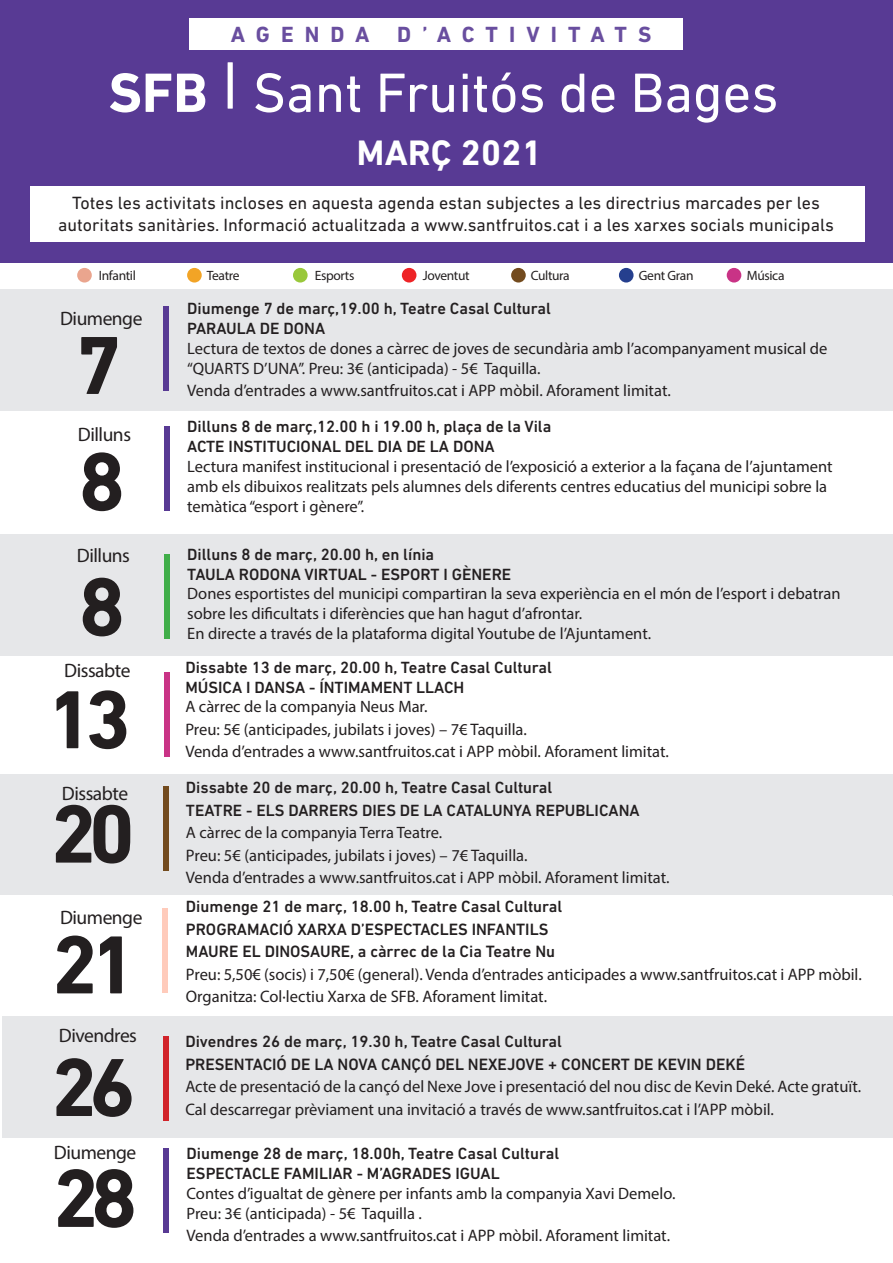
<style>
.page{position:relative;width:893px;height:1263px;background:#fff}
.page>*{position:absolute;margin:0;border:0;box-sizing:border-box;transform-origin:0 0}
.t1{font:700 83.7px "DIN Next LT Pro";letter-spacing:-.1em;color:#231f20}
.t2{font:56.25px "DIN Next LT Pro";letter-spacing:-.005em;color:#fff}
.t3{font:700 36px "DIN Next LT Pro";letter-spacing:.01em;color:#fff}
.t4{font:700 22.35px "DIN Next LT Pro";letter-spacing:.5em;color:#694e9f}
.t5{font:19.5px "Myriad Pro";letter-spacing:-.025em;color:#231f20}
.t6{font:18px "DIN Next LT Pro";color:#231f20}
.t7{font:16.65px/22.5px "Myriad Pro";color:#231f20}
.t8{font:500 16.65px "DIN Next LT Pro";color:#231f20}
.t9{font:16.5px/19.8px "Myriad Pro";color:#231f20}
.t10{font:500 16.5px "DIN Next LT Pro";color:#231f20}
.t11{font:13.5px "Myriad Pro";letter-spacing:-.025em;color:#231f20}
.s1{font-weight:700}
.s2{font-weight:500}
.s3{font-size:16.5px}
</style>
<div class="page">
<div style="left:77px;top:268px;width:15px;height:14px;background:#eaa58e;border-radius:50%"></div>
<div style="left:293px;top:268px;width:15px;height:14px;background:#99c83b;border-radius:50%"></div>
<div style="left:511px;top:268px;width:15px;height:14px;background:#734b1e;border-radius:50%"></div>
<div style="left:187px;top:268px;width:15px;height:14px;background:#f2a426;border-radius:50%"></div>
<div style="left:402px;top:268px;width:14px;height:14px;background:#ee2326;border-radius:50%"></div>
<div style="left:619px;top:268px;width:15px;height:14px;background:#253f8e;border-radius:50%"></div>
<div style="left:727px;top:268px;width:14px;height:14px;background:#c93386;border-radius:50%"></div>
<div style="left:0;top:289px;width:893px;height:121px;background:#e6e7e9"></div>
<div style="left:0;top:534px;width:893px;height:121px;background:#e6e7e9"></div>
<div style="left:0;top:774px;width:893px;height:121px;background:#e6e7e9"></div>
<div style="left:3px;top:1016px;width:890px;height:121px;background:#e6e7e9"></div>
<div style="left:164px;top:673px;width:6px;height:84px;background:#c93386"></div>
<div style="left:163px;top:1148px;width:6px;height:84px;background:#583a94"></div>
<div style="left:164px;top:426px;width:6px;height:84px;background:#583a94"></div>
<div style="left:164px;top:555px;width:6px;height:84px;background:#40ae49"></div>
<div style="left:162px;top:908px;width:6px;height:84px;background:#ffcbbb"></div>
<div style="left:163px;top:787px;width:6px;height:84px;background:#734b1e"></div>
<div style="left:1px;top:0;width:892px;height:263px;background:#583a94"></div>
<div style="left:189px;top:18px;width:494px;height:32px;background:#fff"></div>
<div style="left:30px;top:187px;width:834px;height:55px;background:#fff"></div>
<div style="left:163px;top:307px;width:6px;height:84px;background:#583a94"></div>
<div style="left:163px;top:1037px;width:6px;height:84px;background:#d1232a"></div>
<p class="t4" style="left:231px;top:22px;width:422px">AGENDA D’ACTIVITATS</p>
<p class="t2" style="left:108px;top:60px;width:672px"><span class="s1">SFB</span> <span class="s2">|</span> Sant Fruitós de Bages</p>
<p class="t3" style="left:357px;top:132px;width:187px">MARÇ 2021</p>
<p class="t6" style="left:72px;top:193px;width:749px">Totes les activitats incloses en aquesta agenda estan subjectes a les directrius marcades per les</p>
<p class="t6" style="left:58px;top:215px;width:777px">autoritats sanitàries. Informació actualitzada a www.santfruitos.cat i a les xarxes socials municipals</p>
<p class="t11" style="left:99px;top:267px;width:39px">Infantil</p>
<p class="t11" style="left:207px;top:267px;width:34px">Teatre</p>
<p class="t11" style="left:315px;top:267px;width:41px">Esports</p>
<p class="t11" style="left:423px;top:267px;width:48px">Joventut</p>
<p class="t11" style="left:531px;top:267px;width:41px">Cultura</p>
<p class="t11" style="left:639px;top:267px;width:56px">Gent Gran</p>
<p class="t11" style="left:747px;top:267px;width:39px">Música</p>
<p class="t5" style="left:60px;top:306px;width:84px">Diumenge</p>
<p class="t1" style="left:75px;top:316px;width:48px">7</p>
<p class="t10" style="left:187px;top:299px;width:365px">Diumenge 7 de març,19.00 h, Teatre Casal Cultural</p>
<p class="t10" style="left:187px;top:319px;width:139px">PARAULA DE DONA</p>
<p class="t9" style="left:187px;top:338px;width:642px">Lectura de textos de dones a càrrec de joves de secundària amb l’acompanyament musical de “QUARTS D’UNA”. Preu: 3€ (anticipada) - 5€ Taquilla.</p>
<p class="t7" style="left:187px;top:379px;width:485px">Venda d’entrades a www.santfruitos.cat i APP mòbil. <span class="s3">Aforament limitat.</span></p>
<p class="t5" style="left:78px;top:422px;width:55px">Dilluns</p>
<p class="t10" style="left:187px;top:417px;width:366px">Dilluns 8 de març,12.00 h i 19.00 h, plaça de la Vila</p>
<p class="t10" style="left:187px;top:437px;width:309px">ACTE INSTITUCIONAL DEL DIA DE LA DONA</p>
<p class="t9" style="left:187px;top:456px;width:647px">Lectura manifest institucional i presentació de l’exposició a exterior a la façana de l’ajuntament amb els dibuixos realitzats pels alumnes dels diferents centres educatius del municipi sobre la temàtica “esport i gènere”.</p>
<p class="t1" style="left:79px;top:433px;width:48px">8</p>
<p class="t5" style="left:77px;top:543px;width:55px">Dilluns</p>
<p class="t1" style="left:79px;top:558px;width:48px">8</p>
<p class="t10" style="left:187px;top:545px;width:249px">Dilluns 8 de març, 20.00 h, en línia</p>
<p class="t10" style="left:187px;top:564px;width:326px">TAULA RODONA VIRTUAL - ESPORT I GÈNERE</p>
<p class="t9" style="left:187px;top:584px;width:655px">Dones esportistes del municipi compartiran la seva experiència en el món de l’esport i debatran sobre les dificultats i diferències que han hagut d’afrontar.</p>
<p class="t9" style="left:187px;top:623px;width:465px">En directe a través de la plataforma digital Youtube de l’Ajuntament.</p>
<p class="t5" style="left:64px;top:658px;width:68px">Dissabte</p>
<p class="t10" style="left:185px;top:658px;width:368px">Dissabte 13 de març, 20.00 h, Teatre Casal Cultural</p>
<p class="t10" style="left:185px;top:677px;width:280px">MÚSICA I DANSA - ÍNTIMAMENT LLACH</p>
<p class="t9" style="left:185px;top:697px;width:244px">A càrrec de la companyia Neus Mar.</p>
<p class="t7" style="left:185px;top:718px;width:343px">Preu: 5€ (anticipades, jubilats i joves) – 7€ Taquilla.</p>
<p class="t7" style="left:185px;top:740px;width:485px">Venda d’entrades a www.santfruitos.cat i APP mòbil. <span class="s3">Aforament limitat.</span></p>
<p class="t1" style="left:46px;top:671px;width:86px">13</p>
<p class="t5" style="left:62px;top:781px;width:68px">Dissabte</p>
<p class="t10" style="left:186px;top:778px;width:368px">Dissabte 20 de març, 20.00 h, Teatre Casal Cultural</p>
<p class="t10" style="left:186px;top:800px;width:455px">TEATRE - ELS DARRERS DIES DE LA CATALUNYA REPUBLICANA</p>
<p class="t9" style="left:186px;top:822px;width:258px">A càrrec de la companyia Terra Teatre.</p>
<p class="t7" style="left:186px;top:844px;width:343px">Preu: 5€ (anticipades, jubilats i joves) – 7€ Taquilla.</p>
<p class="t7" style="left:186px;top:866px;width:485px">Venda d’entrades a www.santfruitos.cat i APP mòbil. <span class="s3">Aforament limitat.</span></p>
<p class="t10" style="left:186px;top:897px;width:378px">Diumenge 21 de març, 18.00 h, Teatre Casal Cultural</p>
<p class="t8" style="left:186px;top:919px;width:364px">PROGRAMACIÓ XARXA D’ESPECTACLES INFANTILS</p>
<p class="t8" style="left:186px;top:942px;width:371px">MAURE EL DINOSAURE, a càrrec de la Cia Teatre Nu</p>
<p class="t7" style="left:186px;top:963px;width:677px">Preu: 5,50€ (socis) i 7,50€ (general). Venda d’entrades anticipades a www.santfruitos.cat i APP mòbil.</p>
<p class="t7" style="left:186px;top:985px;width:363px">Organitza: Col·lectiu Xarxa de SFB. Aforament limitat.</p>
<p class="t1" style="left:50px;top:785px;width:86px">20</p>
<p class="t5" style="left:60px;top:906px;width:84px">Diumenge</p>
<p class="t1" style="left:52px;top:916px;width:86px">21</p>
<p class="t5" style="left:59px;top:1023px;width:80px">Divendres</p>
<p class="t1" style="left:51px;top:1038px;width:86px">26</p>
<p class="t10" style="left:185px;top:1032px;width:378px">Divendres 26 de març, 19.30 h, Teatre Casal Cultural</p>
<p class="t8" style="left:185px;top:1054px;width:561px">PRESENTACIÓ DE LA NOVA CANÇÓ DEL NEXEJOVE + CONCERT DE KEVIN DEKÉ</p>
<p class="t7" style="left:185px;top:1075px;width:677px">Acte de presentació de la cançó del Nexe Jove i presentació del nou disc de Kevin Deké. Acte gratuït.<br>Cal descarregar prèviament una invitació a través de www.santfruitos.cat i l’APP mòbil.</p>
<p class="t5" style="left:54px;top:1140px;width:84px">Diumenge</p>
<p class="t10" style="left:187px;top:1144px;width:374px">Diumenge 28 de març, 18.00h, Teatre Casal Cultural</p>
<p class="t10" style="left:187px;top:1164px;width:315px">ESPECTACLE FAMILIAR - M’AGRADES IGUAL</p>
<p class="t9" style="left:187px;top:1183px;width:490px">Contes d’igualtat de gènere per infants amb la companyia Xavi Demelo.</p>
<p class="t9" style="left:187px;top:1203px;width:237px">Preu: 3€ (anticipada) - 5€ Taquilla .</p>
<p class="t7" style="left:187px;top:1224px;width:485px">Venda d’entrades a www.santfruitos.cat i APP mòbil. <span class="s3">Aforament limitat.</span></p>
<p class="t1" style="left:53px;top:1149px;width:86px">28</p>
</div>
